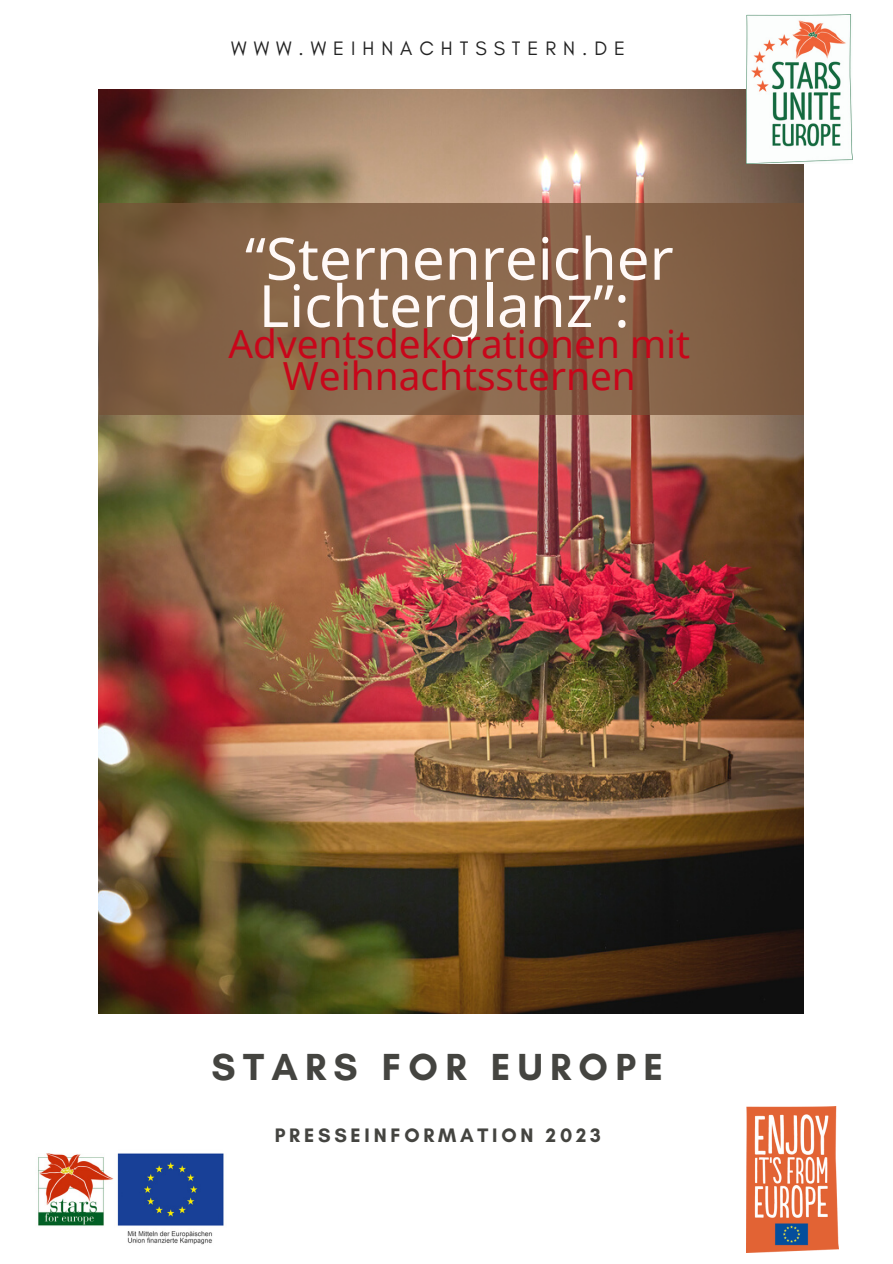
<style>
.page{position:relative;width:893px;height:1264px;background:#fff}
.page>*{position:absolute;margin:0;border:0;box-sizing:border-box;transform-origin:0 0}
.t1{font:58.2px "Noto Sans";color:#fff9f7}
.t2{font:38.7px/31.5px "Noto Sans";color:#c8061a;text-align:center}
.t3{font:700 38.4px "Glacial Indifference";letter-spacing:.19em;color:#444440}
.t4{font:700 19.95px "Glacial Indifference";letter-spacing:.19em;color:#444440}
.t5{font:19.8px "Glacial Indifference";letter-spacing:.35em;color:#222}
</style>
<div class="page">
<img style="left:99px;top:89px;width:704px;height:924px">
<svg style="left:99px;top:203px;width:704px;height:212px;background:#846146"></svg>
<img style="left:746px;top:1106px;width:92px;height:146px">
<img style="left:746px;top:14px;width:106px;height:150px">
<img style="left:38px;top:1153px;width:186px;height:92px">
<p class="t5" style="left:231px;top:36px;width:395px">WWW.WEIHNACHTSSTERN.DE</p>
<p class="t1" style="left:245px;top:217px;width:430px">“Sternenreicher</p>
<p class="t1" style="left:259px;top:265px;width:372px">Lichterglanz”:</p>
<p class="t2" style="left:228px;top:328px;width:463px">Adventsdekorationen mit<br>Weihnachtssternen</p>
<p class="t3" style="left:211px;top:1043px;width:453px">STARS FOR EUROPE</p>
<p class="t4" style="left:275px;top:1123px;width:327px">PRESSEINFORMATION 2023</p>
</div>
